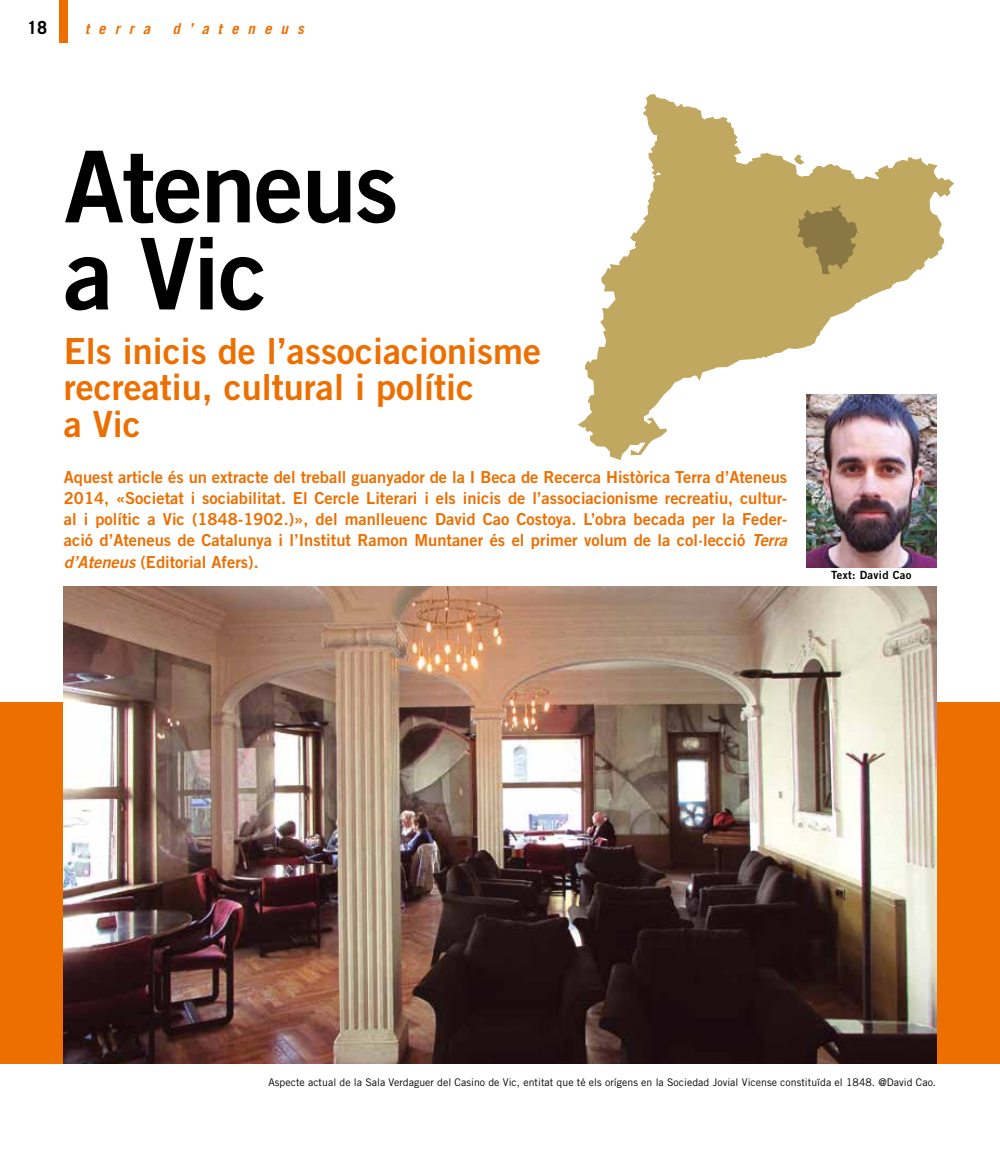
<style>
.page{position:relative;width:1000px;height:1149px;background:#fff}
.page>*{position:absolute;margin:0;border:0;box-sizing:border-box;transform-origin:0 0}
.t1{font:99px/87px "Trade Gothic LT Std Bd 2";letter-spacing:-.02em;color:#000}
.t2{font:36px/36px "Trade Gothic LT Std Bd 2";color:#ed6f00}
.t3{font:700 18px "Trade Gothic LT Std";color:#000}
.t4{font:16.5px/21px "Trade Gothic LT Std Bd 2";color:#ed6f00;text-align:justify}
.t5{font:italic 700 15px "Trade Gothic LT Std";letter-spacing:.6em;color:#ed6f00}
.t6{font:11.25px "Trade Gothic LT Std Bd 2";letter-spacing:.03em;color:#000}
.t7{font:10.5px "Trade Gothic LT Std";letter-spacing:.005em;color:#000}
.s1{font-family:"Trade Gothic LT Std Bd 2 Obl"}
</style>
<div class="page">
<div style="left:60px;top:0;width:8px;height:43px;background:#ed6f00"></div>
<div style="left:0;top:701px;width:999px;height:362px;background:#ed6f00"></div>
<img style="left:64px;top:586px;width:871px;height:477px">
<svg style="left:578px;top:94px;width:376px;height:366px"></svg>
<img style="left:806px;top:394px;width:129px;height:173px">
<p class="t3" style="left:27px;top:16px;width:22px">18</p>
<p class="t5" style="left:85px;top:19px;width:67px">terra</p>
<p class="t5" style="left:172px;top:19px;width:133px">d’ateneus</p>
<h1 class="t1" style="left:64px;top:142px;width:336px">Ateneus a Vic</h1>
<h2 class="t2" style="left:64px;top:333px;width:478px">Els inicis de l’associacionisme recreatiu, cultural i polític<br>a Vic</h2>
<p class="t4" style="left:64px;top:466px;width:724px">Aquest article és un extracte del treball guanyador de la I Beca de Recerca Històrica Terra d’Ateneus 2014, «Societat i sociabilitat. El Cercle Literari i els inicis de l’associacionisme recreatiu, cultur&shy;al i polític a Vic (1848-1902.)», del manlleuenc David Cao Costoya. L’obra becada per la Feder&shy;ació d’Ateneus de Catalunya i l’Institut Ramon Muntaner és el primer volum de la col·lecció <span class="s1">Terra d’Ateneus</span> (Editorial Afers).</p>
<p class="t6" style="left:830px;top:567px;width:82px">Text: David Cao</p>
<p class="t7" style="left:268px;top:1075px;width:669px">Aspecte actual de la Sala Verdaguer del Casino de Vic, entitat que té els orígens en la Sociedad Jovial Vicense constituïda el 1848. @David Cao.</p>
</div>
